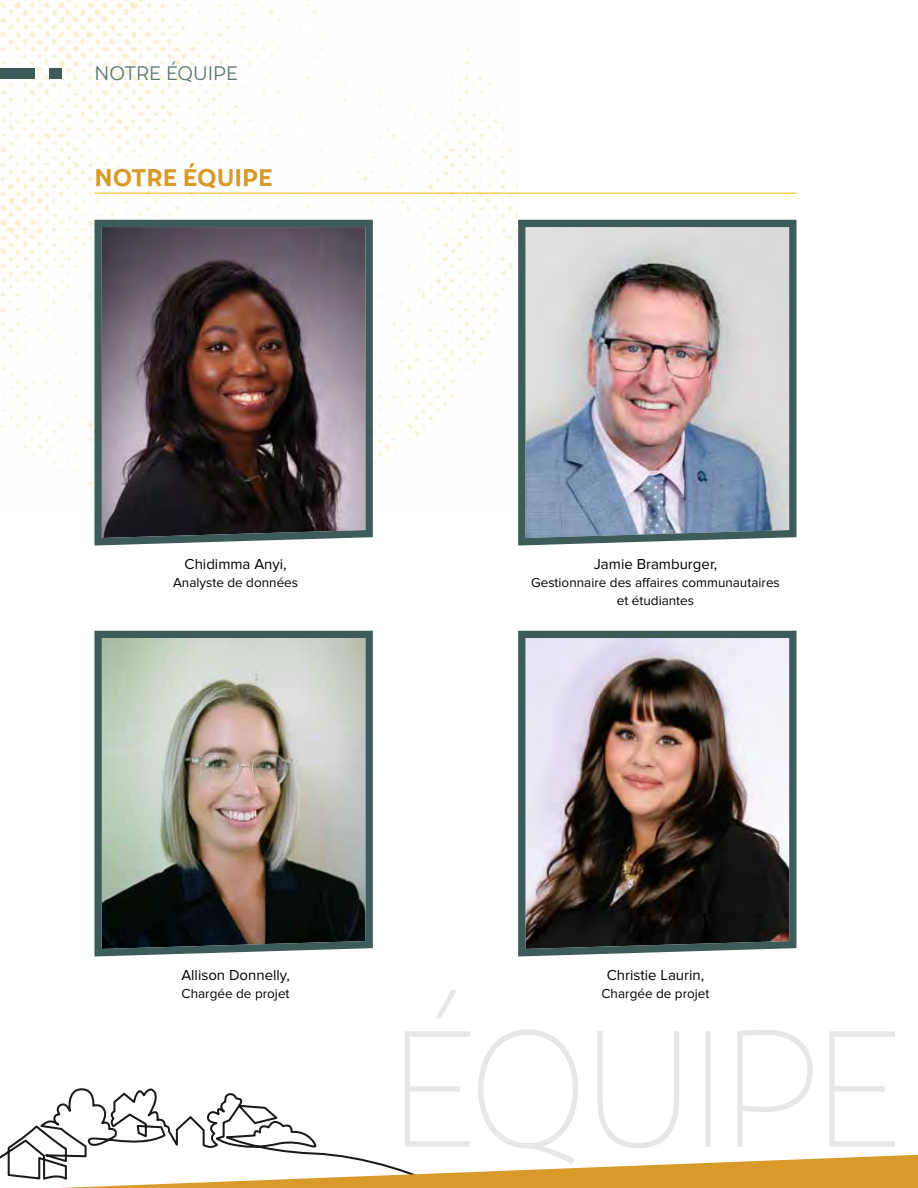
<style>
.page{position:relative;width:918px;height:1188px;background:#fff}
.page>*{position:absolute;margin:0;border:0;box-sizing:border-box;transform-origin:0 0}
.t1{font:200 164.7px "Igna Sans";letter-spacing:-.04em;color:#e6e7e8;scale:.9 1}
.t2{font:900 24px "Igna Sans";color:#d79a2b}
.t3{font:300 19.5px "Igna Sans";color:#5e7775}
.t4{font:15px "Proxima Nova";color:#000}
.t5{font:13.5px/18px "Proxima Nova";color:#000;text-align:center}
</style>
<div class="page">
<img style="left:0;top:0;width:518px;height:486px">
<div style="left:0;top:68px;width:34px;height:10px;background:#3d5b58"></div>
<div style="left:49px;top:68px;width:13px;height:10px;background:#3d5b58"></div>
<img style="left:515px;top:216px;width:282px;height:330px">
<img style="left:518px;top:630px;width:279px;height:327px">
<svg style="left:91px;top:216px;width:286px;height:330px;background:#5f5458"></svg>
<img style="left:94px;top:630px;width:279px;height:327px">
<hr style="left:94px;top:193px;width:702px;height:1px;background:#f8bd00">
<svg style="left:53px;top:1088px;width:225px;height:31px"></svg>
<svg style="left:0;top:1119px;width:918px;height:69px"></svg>
<h3 class="t3" style="left:94px;top:61px;width:145px">NOTRE ÉQUIPE</h3>
<h2 class="t2" style="left:94px;top:162px;width:180px">NOTRE ÉQUIPE</h2>
<p class="t4" style="left:185px;top:555px;width:104px">Chidimma Anyi,</p>
<p class="t5" style="left:173px;top:573px;width:127px">Analyste de données</p>
<p class="t4" style="left:594px;top:555px;width:125px">Jamie Bramburger,</p>
<p class="t5" style="left:531px;top:573px;width:250px">Gestionnaire des affaires communautaires et étudiantes</p>
<p class="t4" style="left:181px;top:967px;width:110px">Allison Donnelly,</p>
<p class="t5" style="left:182px;top:985px;width:109px">Chargée de projet</p>
<p class="t4" style="left:607px;top:967px;width:99px">Christie Laurin,</p>
<p class="t5" style="left:602px;top:985px;width:109px">Chargée de projet</p>
<h1 class="t1" style="left:388px;top:983px;width:572px">ÉQUIPE</h1>
</div>
